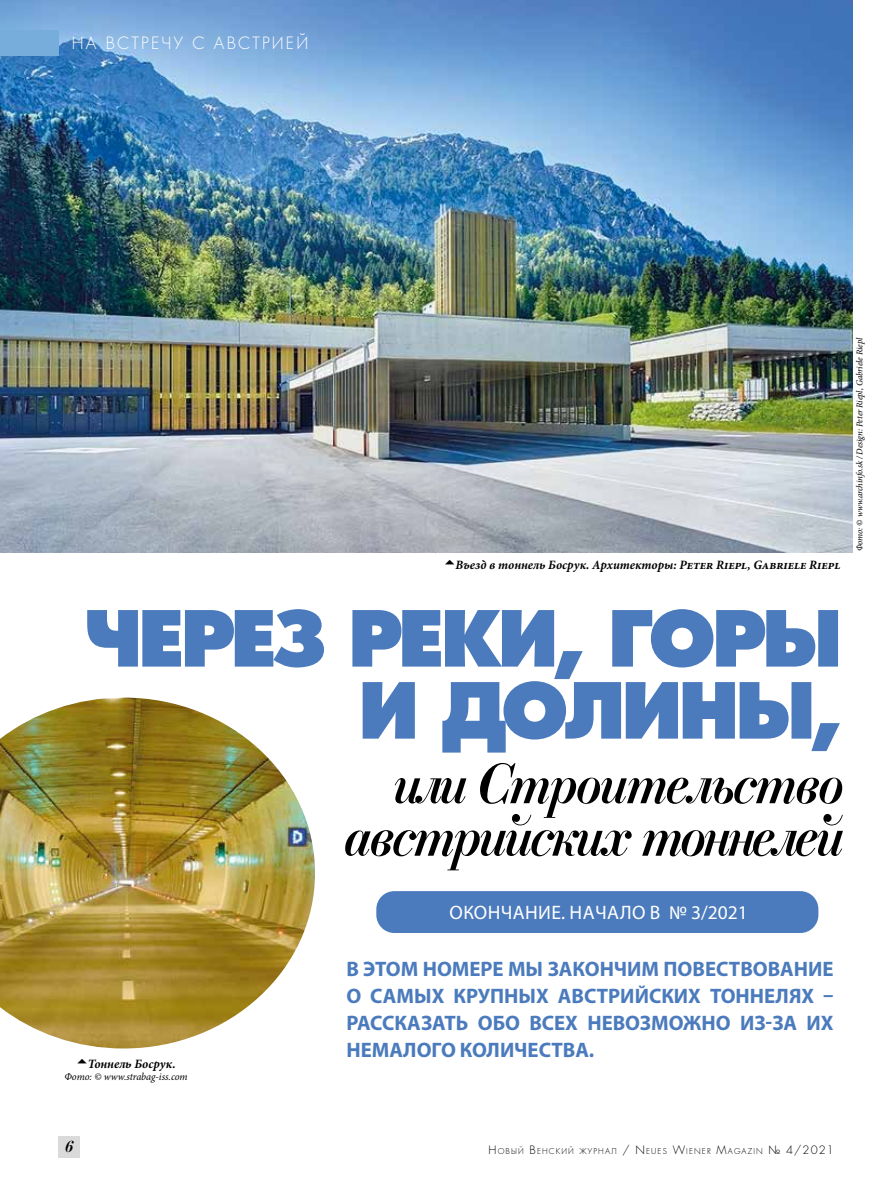
<style>
.page{position:relative;width:893px;height:1191px;background:#fff}
.page>*{position:absolute;margin:0;border:0;box-sizing:border-box;transform-origin:0 0}
.t1{font:75px/72px "Favorit Extra Bold C";letter-spacing:-.06em;color:#4b7bbd;text-align:right}
.t2{font:italic 58.5px/52.5px "Paragon Nord C";letter-spacing:-.07em;color:#000;text-align:right}
.t3{font:700 21px/27px "Myriad Pro";color:#4b7bbd;text-align:justify}
.t4{font:19.5px "Myriad Pro";letter-spacing:.02em;color:#fff}
.t5{font:16.5px "Favorit Light C";letter-spacing:.13em;color:#fff}
.t6{font:italic 16.5px "Paragon Nord C";color:#000}
.t7{font:italic 700 12.75px "Minion Pro";color:#000}
.t8{font:italic 10.5px "Minion Pro";letter-spacing:-.005em;color:#000}
.t9{font:italic 9px "Minion Pro";letter-spacing:-.02em;color:#000}
.t10{font:7.8px "Favorit Light C";letter-spacing:.145em;color:#000}
.s1{font-size:11.25px}
</style>
<div class="page">
<img style="left:0;top:0;width:853px;height:553px">
<div style="left:0;top:30px;width:59px;height:25px;background:#77adda"></div>
<div style="left:59px;top:1136px;width:21px;height:22px;background:#dadada"></div>
<img style="left:0;top:697px;width:315px;height:351px">
<div style="left:376px;top:891px;width:442px;height:42px;background:#4b7bbd;border-radius:18px"></div>
<p class="t5" style="left:72px;top:32px;width:238px">НА ВСТРЕЧУ С АВСТРИЕЙ</p>
<p class="t7" style="left:456px;top:556px;width:386px">Въезд в тоннель Босрук. Архитекторы: Peter Riepl, Gabriele Riepl</p>
<p class="t9" style="left:853px;top:551px;width:215px;rotate:-90deg">Фото: © www.archinfo.sk / Design: Peter Riepl, Gabriele Riepl</p>
<h1 class="t1" style="left:84px;top:603px;width:760px">ЧЕРЕЗ РЕКИ, ГОРЫ<br>И ДОЛИНЫ,</h1>
<h2 class="t2" style="left:341px;top:758px;width:503px">или Строительство австрийских тоннелей</h2>
<p class="t4" style="left:449px;top:900px;width:300px">ОКОНЧАНИЕ. НАЧАЛО В № 3/2021</p>
<p class="t7" style="left:88px;top:1054px;width:89px">Тоннель Босрук.</p>
<p class="t8" style="left:64px;top:1069px;width:125px">Фото: © www.strabag-iss.com</p>
<p class="t3" style="left:346px;top:954px;width:489px">В ЭТОМ НОМЕРЕ МЫ ЗАКОНЧИМ ПОВЕСТВОВАНИЕ О САМЫХ КРУПНЫХ АВСТРИЙСКИХ ТОННЕЛЯХ – РАССКАЗАТЬ ОБО ВСЕХ НЕВОЗМОЖНО ИЗ-ЗА ИХ НЕМАЛОГО КОЛИЧЕСТВА.</p>
<p class="t6" style="left:64px;top:1137px;width:10px">6</p>
<p class="t10" style="left:488px;top:1145px;width:347px"><span class="s1">Н</span>ОВЫЙ <span class="s1">В</span>ЕНСКИЙ ЖУРНАЛ <span class="s1">/</span> <span class="s1">N</span>EUES <span class="s1">W</span>IEN ER <span class="s1">M</span>AGAZIN <span class="s1">№ 4/2021</span></p>
</div>
